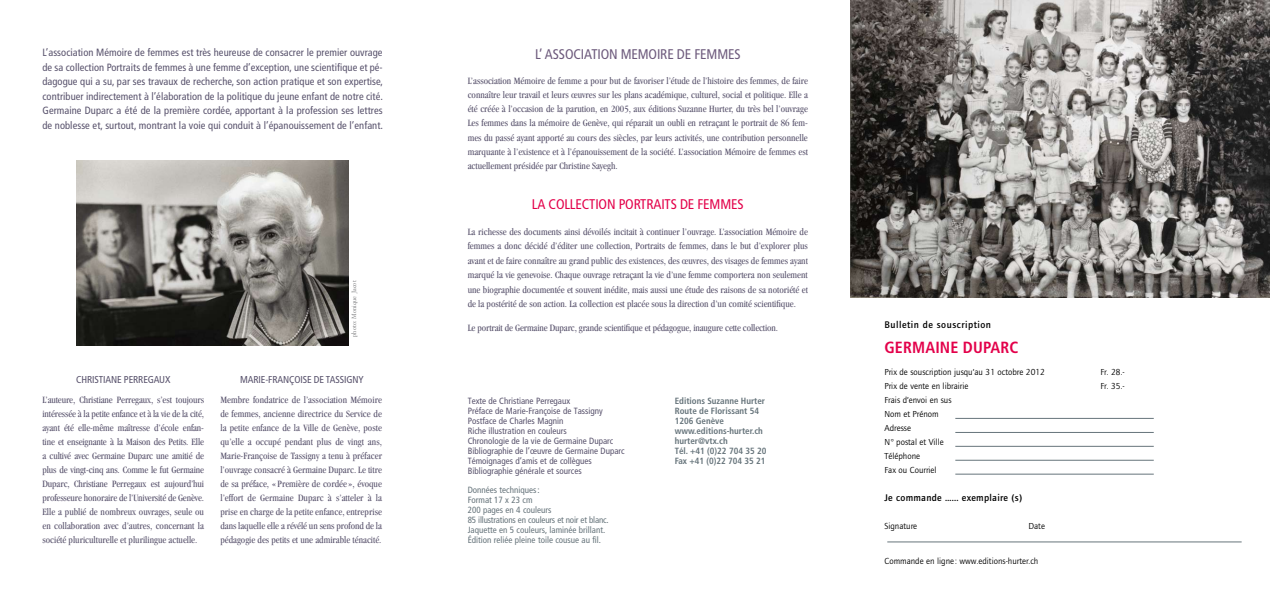
<style>
.page{position:relative;width:1270px;height:596px;background:#fff}
.page>*{position:absolute;margin:0;border:0;box-sizing:border-box;transform-origin:0 0}
.t1{font:700 condensed 16.2px "Frutiger";letter-spacing:.01em;color:#e3004a}
.t2{font:condensed 14px "Frutiger";letter-spacing:-.01em;color:#e3004a}
.t3{font:condensed 14px "Frutiger";letter-spacing:-.01em;color:#6d5a7c}
.t4{font:condensed 10.5px/14.5px "Frutiger";letter-spacing:.005em;color:#58526c;text-align:justify}
.t5{font:condensed 10px/14px "Garamond";color:#58526c;text-align:justify}
.t6{font:condensed 10px "Frutiger";letter-spacing:-.01em;color:#58526c}
.t7{font:500 10px "Foundry Journal";letter-spacing:.025em;color:#000}
.t8{font:500 10px "Foundry Journal";letter-spacing:.05em;color:#000}
.t9{font:condensed 9px/10px "Frutiger";color:#58526c}
.t10{font:9px/14px "Foundry Journal";color:#000}
.t11{font:condensed 9px/10px "Frutiger";color:#66747b}
.t12{font:700 condensed 9px/10px "Frutiger";color:#66747b}
.t13{font:6px "Simoncini Garamond";color:#707173}
</style>
<div class="page">
<img style="left:850px;top:0;width:420px;height:298px">
<hr style="left:887px;top:541px;width:355px;height:1px;background:#66747b">
<hr style="left:955px;top:418px;width:199px;height:1px;background:#66747b">
<hr style="left:955px;top:432px;width:199px;height:1px;background:#66747b">
<hr style="left:955px;top:446px;width:199px;height:1px;background:#66747b">
<hr style="left:955px;top:473px;width:199px;height:1px;background:#66747b">
<hr style="left:955px;top:460px;width:199px;height:1px;background:#66747b">
<img style="left:77px;top:161px;width:272px;height:184px">
<p class="t4" style="left:43px;top:45px;width:342px">L’association Mémoire de femmes est très heureuse de consacrer le premier ouvrage de sa collection Portraits de femmes à une femme d’exception, une scientifique et pé&shy;dagogue qui a su, par ses travaux de recherche, son action pratique et son expertise, contribuer indirectement à l’élaboration de la politique du jeune enfant de notre cité.<br>Germaine Duparc a été de la première cordée, apportant à la profession ses lettres de noblesse et, surtout, montrant la voie qui conduit à l’épanouissement de l’enfant.</p>
<p class="t13" style="left:350px;top:337px;width:58px;rotate:-90deg">photo: Monique Jacot</p>
<p class="t6" style="left:76px;top:373px;width:96px">CHRISTIANE PERREGAUX</p>
<p class="t6" style="left:240px;top:373px;width:125px">MARIE-FRANÇOISE DE TASSIGNY</p>
<p class="t5" style="left:43px;top:392px;width:163px">L’auteure, Christiane Perregaux, s’est toujours intéressée à la petite enfance et à la vie de la cité, ayant été elle-même maîtresse d’école enfan&shy;tine et enseignante à la Maison des Petits. Elle a cultivé avec Germaine Duparc une amitié de plus de vingt-cinq ans. Comme le fut Germaine Duparc, Christiane Perregaux est aujourd’hui professeure honoraire de l’Université de Genève.<br>Elle a publié de nombreux ouvrages, seule ou en collaboration avec d’autres, concernant la société pluriculturelle et plurilingue actuelle.</p>
<p class="t5" style="left:220px;top:392px;width:163px">Membre fondatrice de l’association Mémoire de femmes, ancienne directrice du Service de la petite enfance de la Ville de Genève, poste qu’elle a occupé pendant plus de vingt ans, Marie-Françoise de Tassigny a tenu à préfacer l’ouvrage consacré à Germaine Duparc. Le titre de sa préface, « Première de cordée », évoque l’effort de Germaine Duparc à s’atteler à la prise en charge de la petite enfance, entreprise dans laquelle elle a révélé un sens profond de la pédagogie des petits et une admirable ténacité.</p>
<h2 class="t3" style="left:535px;top:46px;width:207px">L’ ASSOCIATION MEMOIRE DE FEMMES</h2>
<p class="t5" style="left:468px;top:74px;width:342px">L’association Mémoire de femme a pour but de favoriser l’étude de l’histoire des femmes, de faire connaître leur travail et leurs œuvres sur les plans académique, culturel, social et politique. Elle a été créée à l’occasion de la parution, en 2005, aux éditions Suzanne Hurter, du très bel l’ouvrage Les femmes dans la mémoire de Genève, qui réparait un oubli en retraçant le portrait de 86 fem&shy;mes du passé ayant apporté au cours des siècles, par leurs activités, une contribution personnelle marquante à l’existence et à l’épanouissement de la société. L’association Mémoire de femmes est actuellement présidée par Christine Sayegh.</p>
<h2 class="t2" style="left:532px;top:196px;width:213px">LA COLLECTION PORTRAITS DE FEMMES</h2>
<p class="t5" style="left:468px;top:224px;width:342px;line-height:14.5px">La richesse des documents ainsi dévoilés incitait à continuer l’ouvrage. L’association Mémoire de femmes a donc décidé d’éditer une collection, Portraits de femmes, dans le but d’explorer plus avant et de faire connaître au grand public des existences, des œuvres, des visages de femmes ayant marqué la vie genevoise. Chaque ouvrage retraçant la vie d’une femme comportera non seulement une biographie documentée et souvent inédite, mais aussi une étude des raisons de sa notoriété et de la postérité de son action. La collection est placée sous la direction d’un comité scientifique.</p>
<p class="t5" style="left:468px;top:320px;width:312px">Le portrait de Germaine Duparc, grande scientifique et pédagogue, inaugure cette collection.</p>
<p class="t9" style="left:468px;top:396px;width:159px">Texte de Christiane Perregaux<br>Préface de Marie-Françoise de Tassigny Postface de Charles Magnin<br>Riche illustration en couleurs<br>Chronologie de la vie de Germaine Duparc Bibliographie de l’œuvre de Germaine Duparc Témoignages d’amis et de collègues Bibliographie générale et sources</p>
<p class="t11" style="left:468px;top:484px;width:142px">Données techniques:<br>Format 17 x 23 cm<br>200 pages en 4 couleurs<br>85 illustrations en couleurs et noir et blanc.<br>Jaquette en 5 couleurs, laminée brillant. édition reliée pleine toile cousue au fil.</p>
<p class="t12" style="left:675px;top:395px;width:93px">Editions Suzanne Hurter<br>Route de Florissant 54<br>1206 Genève www.editions-hurter.ch hurter@vtx.ch<br>Tél. +41 (0)22 704 35 20<br>Fax +41 (0)22 704 35 21</p>
<p class="t8" style="left:884px;top:319px;width:108px">Bulletin de souscription</p>
<h1 class="t1" style="left:884px;top:337px;width:135px">Germaine Duparc</h1>
<p class="t10" style="left:884px;top:365px;width:162px">Prix de souscription jusqu’au 31 octobre 2012</p>
<p class="t10" style="left:1100px;top:365px;width:26px">Fr. 28.-</p>
<p class="t10" style="left:884px;top:379px;width:86px">Prix de vente en librairie</p>
<p class="t10" style="left:1100px;top:379px;width:26px">Fr. 35.-</p>
<p class="t10" style="left:884px;top:393px;width:69px">Frais d’envoi en sus<br>Nom et Prénom<br>Adresse<br>N° postal et Ville<br>Téléphone<br>Fax ou Courriel</p>
<p class="t7" style="left:884px;top:492px;width:139px">Je commande …... exemplaire (s)</p>
<p class="t10" style="left:884px;top:519px;width:34px">Signature</p>
<p class="t10" style="left:1028px;top:519px;width:18px">Date</p>
<p class="t10" style="left:884px;top:554px;width:155px">Commande en ligne : www.editions-hurter.ch</p>
</div>
